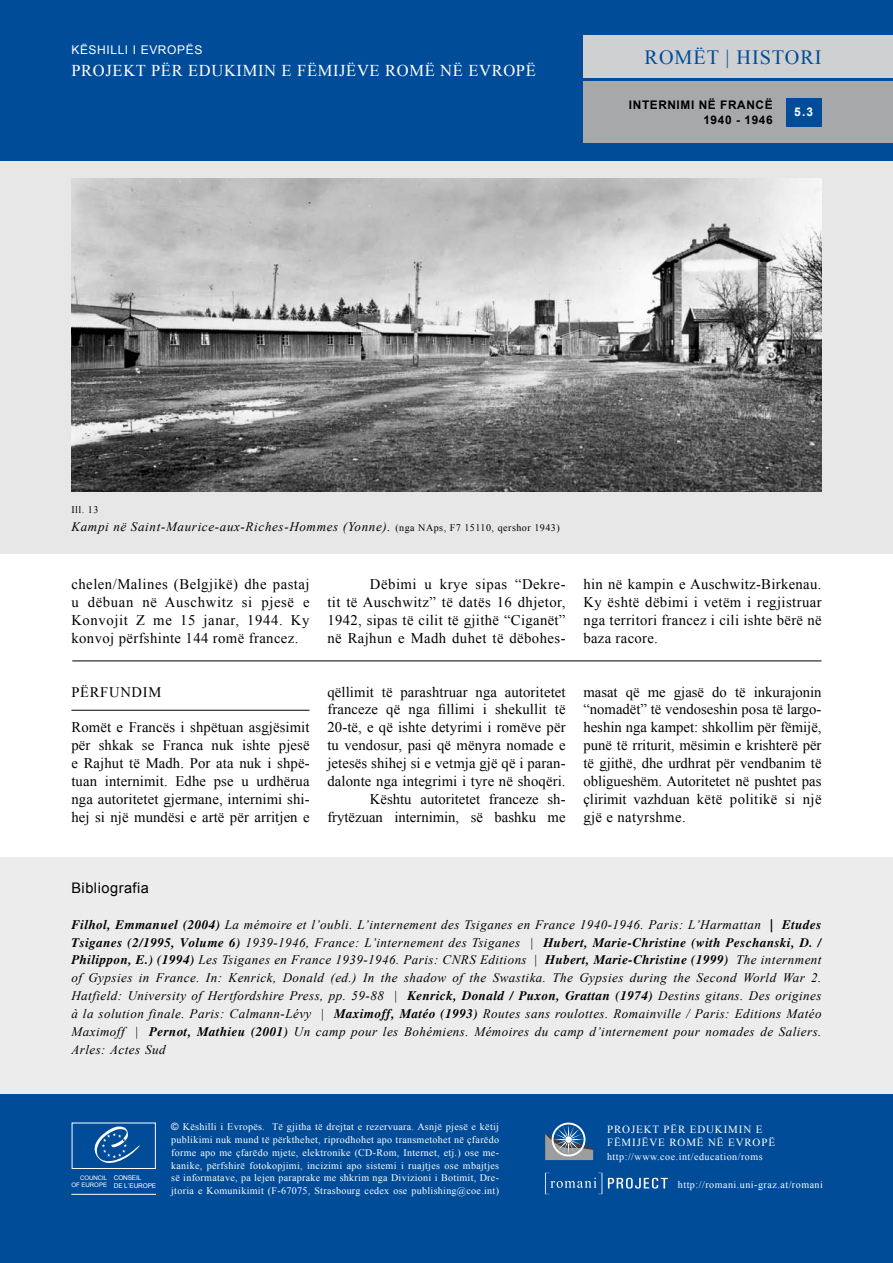
<style>
.page{position:relative;width:893px;height:1263px;background:#fff}
.page>*{position:absolute;margin:0;border:0;box-sizing:border-box;transform-origin:0 0}
.t1{font:20.25px "Times New Roman";color:#004c99}
.t2{font:16.5px "Times New Roman";letter-spacing:.04em;color:#fff}
.t3{font:14.7px/17.9px "Times New Roman";letter-spacing:.01em;color:#000;text-align:justify}
.t4{font:14.55px "Arial";letter-spacing:.035em;color:#000}
.t5{font:14.55px "Times New Roman";color:#000}
.t6{font:italic 13.05px/17.9px "Times New Roman";letter-spacing:.035em;color:#000;text-align:justify}
.t7{font:12px "Arial";letter-spacing:.05em;color:#fff}
.t8{font:700 12px "Arial";color:#fff}
.t9{font:700 11.85px/15px "Arial";letter-spacing:.05em;color:#000;text-align:right}
.t10{font:10.95px/13.5px "Times New Roman";letter-spacing:.08em;color:#fff}
.t11{font:10.05px/12.8px "Times New Roman";letter-spacing:.03em;color:#fff;text-align:justify}
.t12{font:10.05px "Times New Roman";color:#000}
.t13{font:6.45px/7.6px "Arial";letter-spacing:-.025em;color:#fff}
.t14{font:6.15px/7.6px "Arial";letter-spacing:-.01em;color:#fff;text-align:right}
.s1{font-style:normal;font-size:10.05px}
.s2{font-weight:700}
.s3{font-style:normal}
.s4{font-family:"Arial"}
</style>
<div class="page">
<div style="left:0;top:147px;width:893px;height:407px;background:#e7e7e8"></div>
<div style="left:0;top:0;width:893px;height:161px;background:#004c99"></div>
<div style="left:583px;top:81px;width:310px;height:62px;background:#a7a8aa"></div>
<div style="left:583px;top:36px;width:310px;height:42px;background:#cfd0d1"></div>
<div style="left:786px;top:98px;width:35px;height:28px;background:#004c99"></div>
<div style="left:0;top:857px;width:893px;height:247px;background:#ececed"></div>
<hr style="left:72px;top:661px;width:749px;height:1px;background:#000">
<hr style="left:71px;top:710px;width:239px;height:1px;background:#000">
<img style="left:71px;top:179px;width:750px;height:312px">
<div style="left:0;top:1094px;width:893px;height:169px;background:#004c99"></div>
<svg style="left:545px;top:1173px;width:57px;height:21px"></svg>
<svg style="left:608px;top:1178px;width:60px;height:10px"></svg>
<hr style="left:71px;top:1194px;width:85px;height:1px;background:#fff">
<svg style="left:90px;top:1126px;width:50px;height:43px"></svg>
<svg style="left:545px;top:1122px;width:48px;height:38px"></svg>
<p class="t7" style="left:71px;top:42px;width:132px">KËSHI LLI I EVROPËS</p>
<p class="t2" style="left:71px;top:59px;width:456px">Projekt Për Edukimin e fëmijëve romë nË Evropë</p>
<h1 class="t1" style="left:645px;top:44px;width:17px">ROM</h1>
<h1 class="t1" style="left:693px;top:44px;width:57px">ËT | HISTORI</h1>
<p class="t8" style="left:794px;top:104px;width:21px">5.3</p>
<p class="t9" style="left:629px;top:98px;width:145px">INTERNIMI NË FRANCË<br>1940 - 1946</p>
<p class="t12" style="left:71px;top:503px;width:29px">Ill. 13</p>
<p class="t6" style="left:71px;top:518px;width:490px">Kampi në Saint-Maurice-aux-Riches-Hommes (Yonne). <span class="s1">(nga NAps, F7 15110, qershor 1943)</span></p>
<p class="t3" style="left:71px;top:575px;width:240px">chelen/Malines (Belgjikë) dhe pastaj u dëbuan në Auschwitz si pjesë e Konvojit Z me 15 janar, 1944. Ky konvoj përfshinte 144 romë francez.</p>
<p class="t3" style="left:327px;top:575px;width:240px;text-indent:43px">Dëbimi u krye sipas “Dekre&shy;tit të Auschwitz” të datës 16 dhjetor, 1942, sipas të cilit të gjithë “Ciganët” në Rajhun e Madh duhet të dëbohes-</p>
<p class="t3" style="left:583px;top:575px;width:240px">hin në kampin e Auschwitz-Birkenau.<br>Ky është dëbimi i vetëm i regjistruar nga territori francez i cili ishte bërë në baza racore.</p>
<p class="t5" style="left:71px;top:682px;width:30px">PËRFUNDIM</p>
<p class="t3" style="left:71px;top:718px;width:240px">Romët e Francës i shpëtuan asgjësimit për shkak se Franca nuk ishte pjesë e Rajhut të Madh. Por ata nuk i shpë&shy;tuan internimit. Edhe pse u urdhërua nga autoritetet gjermane, internimi shi&shy;hej si një mundësi e artë për arritjen e</p>
<p class="t3" style="left:327px;top:682px;width:240px;text-align:right">qëllimit të parashtruar nga autoritetet franceze që nga fillimi i shekullit të 20-të, e që ishte detyrimi i romëve për tu vendosur, pasi që mënyra nomade e jetesës shihej si e vetmja gjë që i paran&shy;dalonte nga integrimi i tyre në shoqëri.<br>Kështu autoritetet franceze sh&shy;frytëzuan internimin, së bashku me</p>
<p class="t3" style="left:583px;top:682px;width:240px">masat që me gjasë do të inkurajonin “nomadët” të vendoseshin posa të largo&shy;heshin nga kampet: shkollim për fëmijë, punë të rriturit, mësimin e krishterë për të gjithë, dhe urdhrat për vendbanim të obligueshëm. Autoritetet në pushtet pas çlirimit vazhduan këtë politikë si një gjë e natyrshme.</p>
<p class="t4" style="left:71px;top:878px;width:79px">BIBLIOGRAFIA</p>
<p class="t6" style="left:71px;top:915px;width:752px"><span class="s2">Filhol, Emmanuel (2004)</span> La mémoire et l’oubli. L’internement des Tsiganes en France 1940-1946. Paris: L’Harmattan <span class="s2">| Etudes Tsiganes (2/1995, Volume 6)</span> 1939-1946, France: L’internement des Tsiganes | <span class="s2">Hubert, Marie-Christine (with Peschanski, D. / Philippon, E.) (1994)</span> Les Tsiganes en France 1939-1946. Paris: CNRS Editions <span class="s3">|</span> <span class="s2">Hubert, Marie-Christine (1999)</span> The internment of Gypsies in France. In: Kenrick, Donald (ed.) In the shadow of the Swastika. The Gypsies during the Second World War 2.<br>Hatfield: University of Hertfordshire Press, pp. 59-88 <span class="s3">|</span> <span class="s2">Kenrick, Donald / Puxon, Grattan (1974)</span> Destins gitans. Des origines à la solution finale. Paris: Calmann-Lévy | <span class="s2">Maximoff, Matéo (1993)</span> Routes sans roulottes. Romainville / Paris: Editions Matéo Maximoff <span class="s3">|</span> <span class="s2">Pernot, Mathieu (2001)</span> Un camp pour les Bohémiens. Mémoires du camp d’internement pour nomades de Saliers.<br>Arles: Actes Sud</p>
<p class="t14" style="left:72px;top:1174px;width:37px">COUNCIL<br>OF EUROPE</p>
<p class="t13" style="left:114px;top:1174px;width:43px">CONSEIL<br>DE L´EUROPE</p>
<p class="t11" style="left:171px;top:1120px;width:329px"><span class="s4">©</span> Këshilli i Evropës. Të gjitha të drejtat e rezervuara. Asnjë pjesë e këtij publikimi nuk mund të përkthehet, riprodhohet apo transmetohet në çfarëdo forme apo me çfarëdo mjete, elektronike (CD -Rom, Internet, etj.) ose me&shy;kanike, përfshirë fotokopjimi, incizimi apo sistemi i ruajtjes ose mbajtjes së informatave, pa lejen paraprake me shkrim nga Divizioni i Botimit, Dre&shy;jtoria e Komunikimit (F-67075, Strasbourg cedex ose publishing@coe.int)</p>
<p class="t10" style="left:607px;top:1122px;width:162px">ProjeKt Për Edukimin e fëmijëve romë nË Evropë</p>
<p class="t11" style="left:607px;top:1150px;width:157px">http://www.coe.int/education/roms</p>
<p class="t11" style="left:678px;top:1178px;width:147px">http://romani.uni-graz.at/romani</p>
</div>
